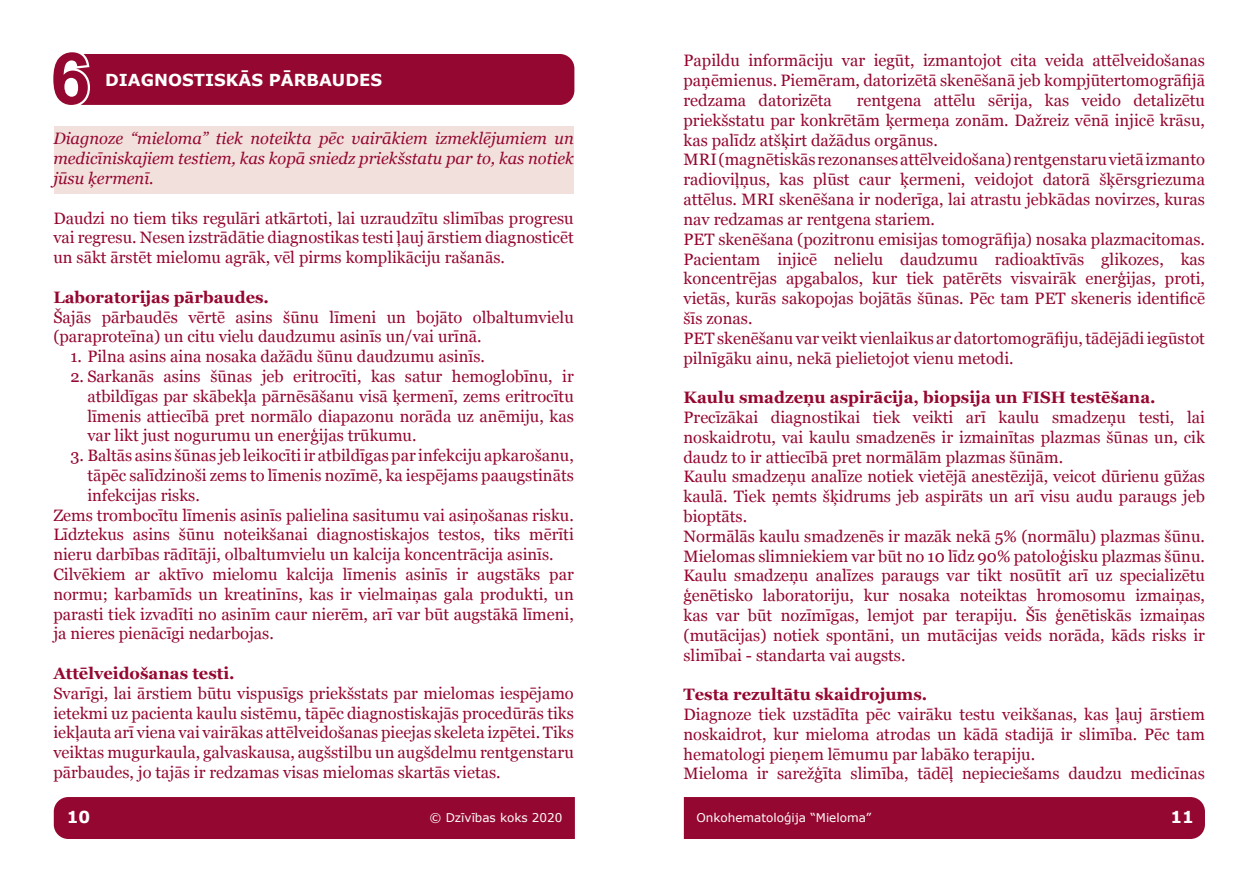
<style>
.page{position:relative;width:1259px;height:893px;background:#fff}
.page>*{position:absolute;margin:0;border:0;box-sizing:border-box;transform-origin:0 0}
.t1{font:16.5px/19.8px "Georgia";color:#940730;text-align:justify}
.t2{font:italic 16.5px/19.8px "Georgia";color:#940730;text-align:justify}
.t3{font:700 16.5px "Georgia";color:#940730}
.t4{font:700 16.5px "Verdana";color:#fff}
.t5{font:12px "Verdana";color:#fff}
</style>
<div class="page">
<div style="left:684px;top:797px;width:521px;height:42px;background:#940730"></div>
<div style="left:54px;top:797px;width:521px;height:42px;background:#940730"></div>
<div style="left:54px;top:126px;width:519px;height:68px;background:#f2e0dd"></div>
<svg style="left:53px;top:52px;width:521px;height:53px;background:#9a163d"></svg>
<p class="t4" style="left:105px;top:69px;width:278px">DIAGNOSTISKĀS PĀRBAUDES</p>
<p class="t2" style="left:53px;top:128px;width:522px">Diagnoze “mieloma” tiek noteikta pēc vairākiem izmeklējumiem un medicīniskajiem testiem, kas kopā sniedz priekšstatu par to, kas notiek jūsu ķermenī.</p>
<p class="t1" style="left:53px;top:207px;width:522px">Daudzi no tiem tiks regulāri atkārtoti, lai uzraudzītu slimības progresu vai regresu. Nesen izstrādātie diagnostikas testi ļauj ārstiem diagnosticēt un sākt ārstēt mielomu agrāk, vēl pirms komplikāciju rašanās.</p>
<p class="t3" style="left:53px;top:285px;width:217px">Laboratorijas pārbaudes.</p>
<p class="t1" style="left:53px;top:306px;width:522px">Šajās pārbaudēs vērtē asins šūnu līmeni un bojāto olbaltumvielu (paraproteīna) un citu vielu daudzumu asinīs un/vai urīnā.</p>
<p class="t1" style="left:70px;top:346px;width:416px">1. Pilna asins aina nosaka dažādu šūnu daudzumu asinīs.</p>
<p class="t1" style="left:87px;top:366px;width:488px;text-indent:-17px">2. Sarkanās asins šūnas jeb eritrocīti, kas satur hemoglobīnu, ir atbildīgas par skābekļa pārnēsāšanu visā ķermenī, zems eritrocītu līmenis attiecībā pret normālo diapazonu norāda uz anēmiju, kas var likt just nogurumu un enerģijas trūkumu.</p>
<p class="t1" style="left:70px;top:445px;width:505px">3. Baltās asins šūnas jeb leikocīti ir atbildīgas par infekciju apkarošanu,</p>
<p class="t1" style="left:87px;top:465px;width:488px">tāpēc salīdzinoši zems to līmenis nozīmē, ka iespējams paaugstināts</p>
<p class="t1" style="left:87px;top:484px;width:114px">infekcijas risks.</p>
<p class="t1" style="left:53px;top:504px;width:522px">Zems trombocītu līmenis asinīs palielina sasitumu vai asiņošanas risku.</p>
<p class="t1" style="left:53px;top:524px;width:522px">Līdztekus asins šūnu noteikšanai diagnostiskajos testos, tiks mērīti</p>
<p class="t1" style="left:53px;top:544px;width:502px">nieru darbības rādītāji, olbaltumvielu un kalcija koncentrācija asinīs.</p>
<p class="t1" style="left:53px;top:564px;width:522px">Cilvēkiem ar aktīvo mielomu kalcija līmenis asinīs ir augstāks par</p>
<p class="t1" style="left:53px;top:583px;width:522px">normu; karbamīds un kreatinīns, kas ir vielmaiņas gala produkti, un</p>
<p class="t1" style="left:53px;top:603px;width:522px">parasti tiek izvadīti no asinīm caur nierēm, arī var būt augstākā līmeni,</p>
<p class="t1" style="left:53px;top:623px;width:222px">ja nieres pienācīgi nedarbojas.</p>
<p class="t3" style="left:53px;top:661px;width:183px">Attēlveidošanas testi.</p>
<p class="t1" style="left:53px;top:682px;width:522px">Svarīgi, lai ārstiem būtu vispusīgs priekšstats par mielomas iespējamo ietekmi uz pacienta kaulu sistēmu, tāpēc diagnostiskajās procedūrās tiks iekļauta arī viena vai vairākas attēlveidošanas pieejas skeleta izpētei. Tiks veiktas mugurkaula, galvaskausa, augšstilbu un augšdelmu rentgenstaru pārbaudes, jo tajās ir redzamas visas mielomas skartās vietas.</p>
<p class="t1" style="left:683px;top:50px;width:523px">Papildu informāciju var iegūt, izmantojot cita veida attēlveidošanas paņēmienus. Piemēram, datorizētā skenēšanā jeb kompjūtertomogrāfijā redzama datorizēta</p>
<p class="t1" style="left:683px;top:90px;width:523px;text-align:left;text-indent:173px">rentgena attēlu sērija, kas veido detalizētu priekšstatu par konkrētām ķermeņa zonām. Dažreiz vēnā injicē krāsu, kas palīdz atšķirt dažādus orgānus.<br>MRI (magnētiskās rezonanses attēlveidošana) rentgenstaru vietā izmanto radioviļņus, kas plūst caur ķermeni, veidojot datorā šķērsgriezuma attēlus. MRI skenēšana ir noderīga, lai atrastu jebkādas novirzes, kuras nav redzamas ar rentgena stariem.<br>PET skenēšana (pozitronu emisijas tomogrāfija) nosaka plazmacitomas.<br>Pacientam injicē nelielu daudzumu radioaktīvās glikozes, kas koncentrējas apgabalos, kur tiek patērēts visvairāk enerģijas, proti, vietās, kurās sakopojas bojātās šūnas. Pēc tam PET skeneris identificē šīs zonas.<br>PET skenēšanu var veikt vienlaikus ar datortomogrāfiju, tādējādi iegūstot pilnīgāku ainu, nekā pielietojot vienu metodi.</p>
<p class="t3" style="left:683px;top:385px;width:473px">Kaulu smadzeņu aspirācija, biopsija un FISH testēšana.</p>
<p class="t1" style="left:683px;top:407px;width:523px;text-align:left">Precīzākai diagnostikai tiek veikti arī kaulu smadzeņu testi, lai noskaidrotu, vai kaulu smadzenēs ir izmainītas plazmas šūnas un, cik daudz to ir attiecībā pret normālām plazmas šūnām.<br>Kaulu smadzeņu analīze notiek vietējā anestēzijā, veicot dūrienu gūžas kaulā. Tiek ņemts šķidrums jeb aspirāts un arī visu audu paraugs jeb bioptāts.<br>Normālās kaulu smadzenēs ir mazāk nekā 5% (normālu) plazmas šūnu.<br>Mielomas slimniekiem var būt no 10 līdz 90% patoloģisku plazmas šūnu.<br>Kaulu smadzeņu analīzes paraugs var tikt nosūtīt arī uz specializētu ģenētisko laboratoriju, kur nosaka noteiktas hromosomu izmaiņas, kas var būt nozīmīgas, lemjot par terapiju. Šīs ģenētiskās izmaiņas (mutācijas) notiek spontāni, un mutācijas veids norāda, kāds risks ir slimībai - standarta vai augsts.</p>
<p class="t3" style="left:683px;top:682px;width:245px">Testa rezultātu skaidrojums.</p>
<p class="t1" style="left:683px;top:704px;width:523px;text-align:left">Diagnoze tiek uzstādīta pēc vairāku testu veikšanas, kas ļauj ārstiem noskaidrot, kur mieloma atrodas un kādā stadijā ir slimība. Pēc tam hematologi pieņem lēmumu par labāko terapiju.<br>Mieloma ir sarežģīta slimība, tādēļ nepieciešams daudzu medicīnas</p>
<p class="t4" style="left:67px;top:806px;width:25px">10</p>
<p class="t5" style="left:429px;top:810px;width:134px">© Dzīvības koks 2020</p>
<p class="t5" style="left:696px;top:810px;width:176px">Onkohematoloģija “Mieloma”</p>
<p class="t4" style="left:1170px;top:806px;width:25px">11</p>
</div>
